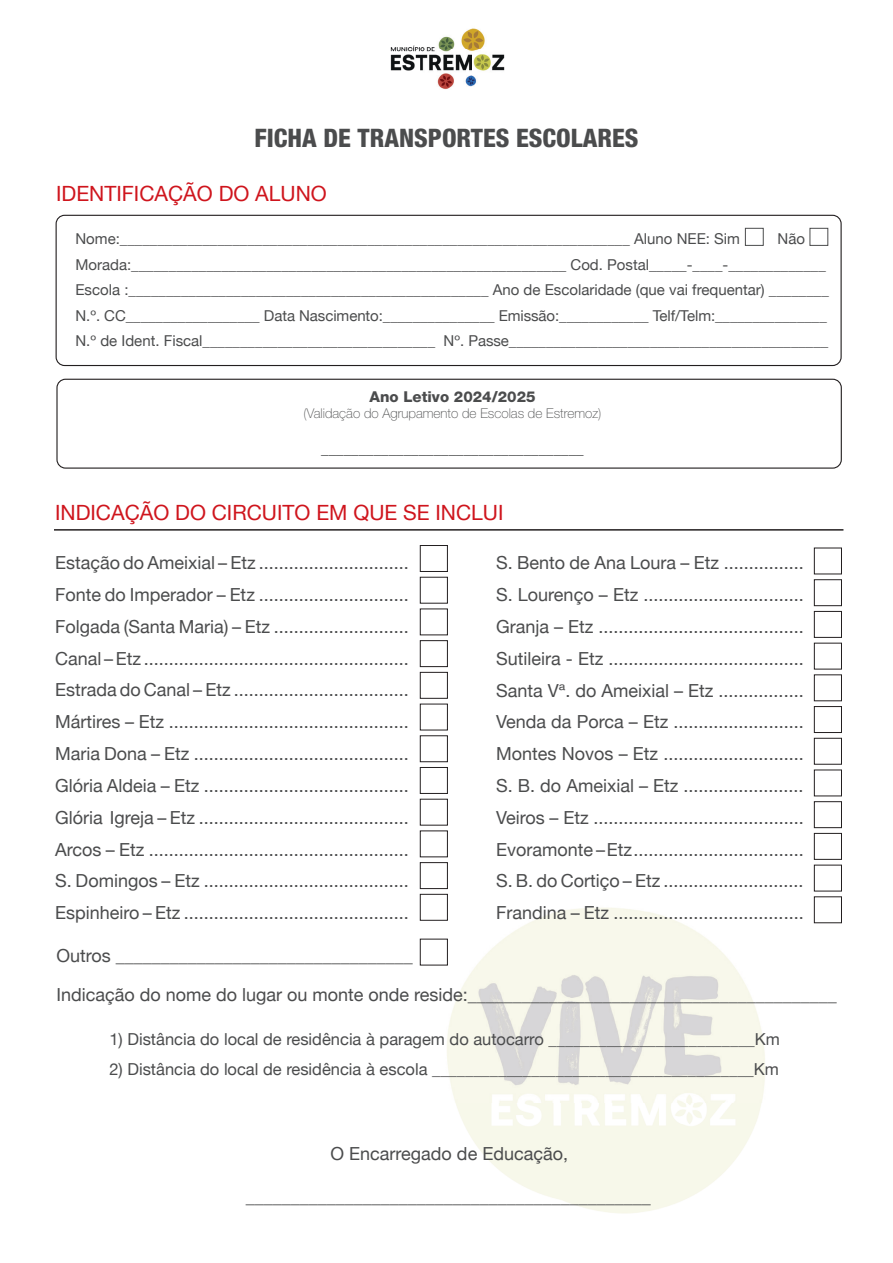
<style>
.page{position:relative;width:893px;height:1263px;background:#fff}
.page>*{position:absolute;margin:0;border:0;box-sizing:border-box;transform-origin:0 0}
.t1{font:800 condensed 25.5px "Helvetica Neue";color:#4b4c4d}
.t2{font:21px "Helvetica Neue";color:#cf151d}
.t3{font:18px/31.8px "Helvetica Neue";color:#4b4c4d;text-align:justify}
.t4{font:16.5px "Helvetica Neue";color:#4b4c4d}
.t5{font:15px/25.5px "Helvetica Neue";color:#4b4c4d}
.t6{font:100 15px "Helvetica Neue";color:#4b4c4d}
.t7{font:800 15px "Helvetica Neue";color:#4b4c4d}
.t8{font:100 13.5px "Helvetica Neue";color:#4b4c4d}
</style>
<div class="page">
<img style="left:419px;top:891px;width:423px;height:323px">
<div style="left:56px;top:215px;width:786px;height:151px;border:1px solid #231f20;border-radius:9px"></div>
<div style="left:56px;top:379px;width:786px;height:90px;border:1px solid #231f20;border-radius:9px"></div>
<div style="left:420px;top:545px;width:28px;height:27px;border:1px solid #231f20"></div>
<div style="left:814px;top:548px;width:28px;height:26px;border:1px solid #231f20"></div>
<div style="left:420px;top:640px;width:28px;height:27px;border:1px solid #231f20"></div>
<div style="left:814px;top:643px;width:28px;height:26px;border:1px solid #231f20"></div>
<div style="left:420px;top:735px;width:28px;height:27px;border:1px solid #231f20"></div>
<div style="left:814px;top:738px;width:28px;height:27px;border:1px solid #231f20"></div>
<div style="left:420px;top:830px;width:28px;height:27px;border:1px solid #231f20"></div>
<div style="left:814px;top:833px;width:28px;height:27px;border:1px solid #231f20"></div>
<div style="left:420px;top:577px;width:28px;height:26px;border:1px solid #231f20"></div>
<div style="left:814px;top:579px;width:28px;height:27px;border:1px solid #231f20"></div>
<div style="left:420px;top:672px;width:28px;height:27px;border:1px solid #231f20"></div>
<div style="left:814px;top:674px;width:28px;height:27px;border:1px solid #231f20"></div>
<div style="left:420px;top:767px;width:28px;height:27px;border:1px solid #231f20"></div>
<div style="left:814px;top:770px;width:28px;height:26px;border:1px solid #231f20"></div>
<div style="left:420px;top:862px;width:28px;height:27px;border:1px solid #231f20"></div>
<div style="left:814px;top:865px;width:28px;height:26px;border:1px solid #231f20"></div>
<div style="left:420px;top:608px;width:28px;height:27px;border:1px solid #231f20"></div>
<div style="left:814px;top:611px;width:28px;height:27px;border:1px solid #231f20"></div>
<div style="left:420px;top:704px;width:28px;height:26px;border:1px solid #231f20"></div>
<div style="left:814px;top:706px;width:28px;height:27px;border:1px solid #231f20"></div>
<div style="left:420px;top:799px;width:28px;height:26px;border:1px solid #231f20"></div>
<div style="left:814px;top:801px;width:28px;height:27px;border:1px solid #231f20"></div>
<div style="left:420px;top:894px;width:28px;height:27px;border:1px solid #231f20"></div>
<div style="left:420px;top:939px;width:28px;height:26px;border:1px solid #231f20"></div>
<div style="left:814px;top:896px;width:28px;height:27px;border:1px solid #231f20"></div>
<hr style="left:54px;top:529px;width:789px;height:2px;background:#231f20">
<div style="left:745px;top:228px;width:19px;height:18px;border:1px solid #4b4c4d"></div>
<div style="left:810px;top:228px;width:18px;height:18px;border:1px solid #4b4c4d"></div>
<img style="left:390px;top:28px;width:115px;height:62px">
<h1 class="t1" style="left:255px;top:122px;width:385px">FICHA DE TRANSPORTES ESCOLARES</h1>
<p class="t2" style="left:56px;top:181px;width:272px">IDENTIFICAÇÃO DO ALUNO</p>
<p class="t5" style="left:75px;top:226px;width:666px">Nome:____________________________________________________________________ Aluno NEE: Sim</p>
<p class="t5" style="left:75px;top:226px;width:755px;text-indent:702px">Não Morada:__________________________________________________________ Cod. Postal_____-____-_____________ Escola :________________________________________________ Ano de Escolaridade (que vai frequentar) ________ N.º. CC__________________ Data Nascimento:_______________ Emissão:____________ Telf/Telm:_______________ N.º de Ident. Fiscal_______________________________ Nº. Passe___________________________________________</p>
<p class="t7" style="left:369px;top:388px;width:168px">Ano Letivo 2024/2025</p>
<p class="t8" style="left:303px;top:406px;width:300px">(Validação do Agrupamento de Escolas de Estremoz)</p>
<p class="t6" style="left:321px;top:440px;width:264px">___________________________________</p>
<p class="t2" style="left:55px;top:500px;width:450px">INDICAÇÃO DO CIRCUITO EM QUE SE INCLUI</p>
<p class="t3" style="left:55px;top:547px;width:355px">Estação do Ameixial – Etz ..............................<br>Fonte do Imperador – Etz ..............................<br>Folgada (Santa Maria) – Etz ...........................<br>Canal – Etz .....................................................<br>Estrada do Canal – Etz ...................................<br>Mártires – Etz ................................................<br>Maria Dona – Etz ...........................................<br>Glória Aldeia – Etz .........................................<br>Glória Igreja – Etz ..........................................<br>Arcos – Etz ....................................................<br>S. Domingos – Etz .........................................<br>Espinheiro – Etz .............................................</p>
<p class="t3" style="left:496px;top:547px;width:309px">S. Bento de Ana Loura – Etz ................<br>S. Lourenço – Etz ................................<br>Granja – Etz .........................................<br>Sutileira - Etz .......................................<br>Santa Vª. do Ameixial – Etz .................<br>Venda da Porca – Etz ..........................<br>Montes Novos – Etz ............................<br>S. B. do Ameixial – Etz ........................<br>Veiros – Etz ..........................................<br>Evoramonte – Etz ..................................<br>S. B. do Cortiço – Etz ............................<br>Frandina – Etz ......................................</p>
<p class="t3" style="left:56px;top:936px;width:782px;line-height:39px">Outros _________________________________<br>Indicação do nome do lugar ou monte onde reside:_________________________________________</p>
<p class="t4" style="left:109px;top:1029px;width:672px">1) Distância do local de residência à paragem do autocarro _________________________Km</p>
<p class="t4" style="left:109px;top:1059px;width:671px">2) Distância do local de residência à escola _______________________________________Km</p>
<p class="t3" style="left:331px;top:1137px;width:239px">O Encarregado de Educação,</p>
<p class="t3" style="left:246px;top:1180px;width:406px">_____________________________________________</p>
</div>
